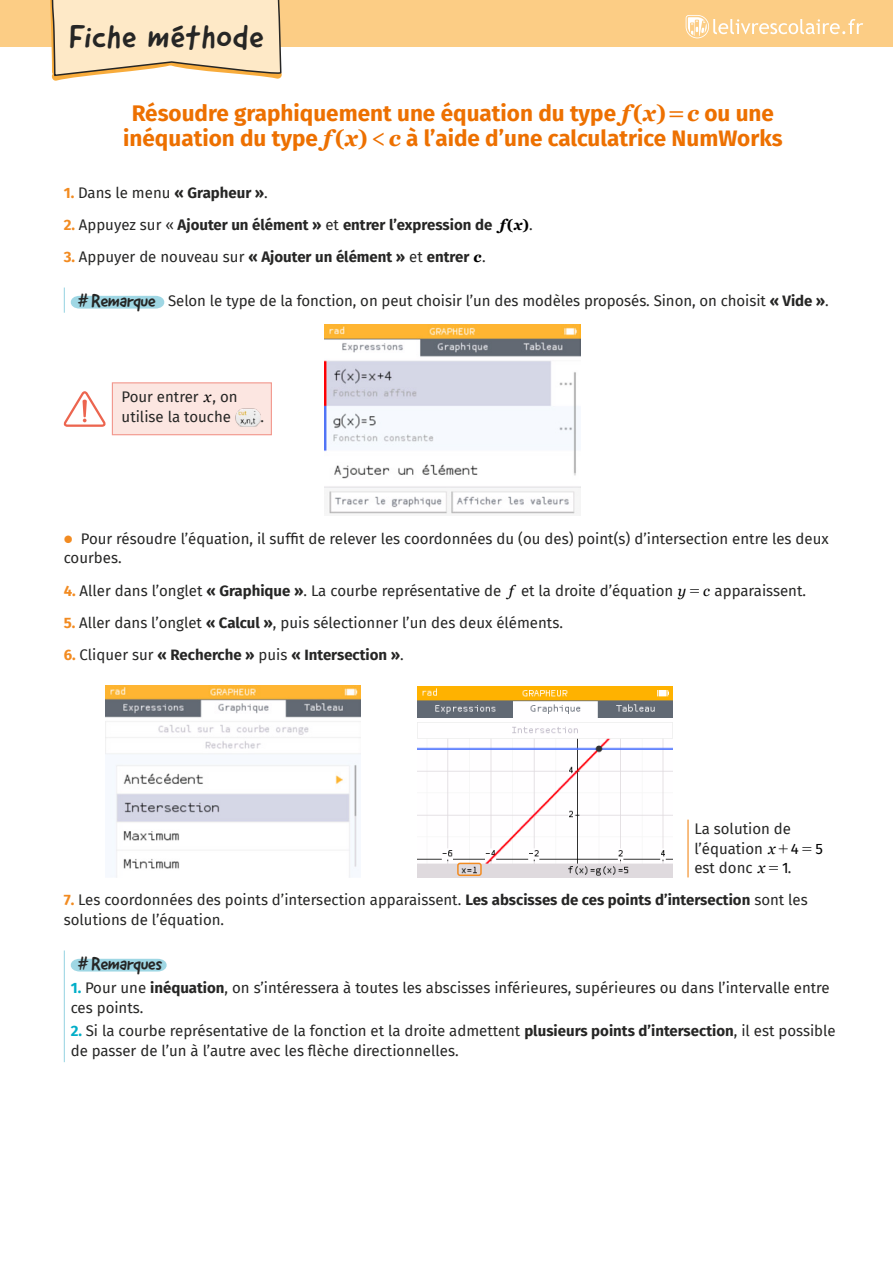
<style>
.page{position:relative;width:893px;height:1263px;background:#fff}
.page>*{position:absolute;margin:0;border:0;box-sizing:border-box;transform-origin:0 0}
.t1{font:33px "Good Dog New";letter-spacing:.025em;color:#262625}
.t2{font:700 22.5px/25.5px "Fira Sans";color:#ed7000;text-align:center}
.t3{font:18px "Good Dog New";letter-spacing:-.03em;color:#262625}
.t4{font:15px/19.5px "Fira Sans";color:#262625}
.t5{font:700 15px "Fira Sans";color:#262625}
.s1{font-family:"Georgia";font-style:italic}
.s2{font-family:"Georgia"}
.s3{font-family:"MM Century Old Greek"}
.s4{font-weight:700;color:#f28b21}
.s5{font-weight:700}
.s6{color:#f28b21}
.s7{font-weight:400}
.s8{font-family:"Georgia";color:#000}
.s9{font-family:"Georgia";font-style:italic;color:#000}
.s10{font-family:"Swing King";font-size:18px}
.s11{font-family:"Good Dog New";font-size:18px}
.s12{font-family:"Lato";font-weight:700;color:#f28b21}
.s13{font-family:"MM Century New";color:#000}
.s14{color:#000}
.s15{font-family:"Swing King"}
.s16{font-weight:700;color:#00aec8}
</style>
<div class="page">
<div style="left:0;top:0;width:893px;height:47px;background:#fccd85"></div>
<svg style="left:50px;top:0;width:232px;height:81px;background:#f6e1c0"></svg>
<svg style="left:686px;top:15px;width:177px;height:23px"></svg>
<svg style="left:64px;top:288px;width:101px;height:25px"></svg>
<img style="left:325px;top:324px;width:256px;height:190px">
<hr style="left:687px;top:820px;width:2px;height:57px;background:#f28b21">
<img style="left:105px;top:686px;width:256px;height:191px">
<img style="left:418px;top:686px;width:254px;height:191px">
<div style="left:457px;top:863px;width:25px;height:13px;border:2px solid #f28b21;border-radius:2px"></div>
<hr style="left:64px;top:950px;width:1px;height:112px;background:#9fd7e4">
<svg style="left:70px;top:959px;width:97px;height:12px"></svg>
<div style="left:112px;top:383px;width:159px;height:52px;background:#fce6e1"></div>
<img style="left:235px;top:409px;width:26px;height:17px">
<div style="left:112px;top:382px;width:160px;height:53px;border:1px solid #f2978c"></div>
<svg style="left:64px;top:391px;width:42px;height:36px"></svg>
<h1 class="t1" style="left:69px;top:17px;width:197px">Fiche méthode</h1>
<h2 class="t2" style="left:123px;top:101px;width:661px">Résoudre graphiquement une équation du type <span class="s1">f</span> <span class="s2">(</span><span class="s1">x</span><span class="s2">)</span><span class="s3">=</span> <span class="s1">c</span> ou une inéquation du type <span class="s1">f</span> <span class="s2">(</span><span class="s1">x</span><span class="s2">)</span><span class="s3">&lt;</span> <span class="s1">c</span> à l’aide d’une calculatrice NumWorks</h2>
<p class="t4" style="left:64px;top:183px;width:206px"><span class="s4">1.</span> Dans le menu <span class="s5">« Grapheur »</span>.</p>
<p class="t5" style="left:64px;top:217px;width:470px"><span class="s6">2.</span> <span class="s7">Appuyez sur «</span> Ajouter un élément » <span class="s7">et</span> entrer l’expression de <span class="s8">( )</span><span class="s7">.</span></p>
<p class="t5" style="left:64px;top:249px;width:423px"><span class="s6">3.</span> <span class="s7">Appuyer de nouveau sur</span> « Ajouter un élément » <span class="s7">et</span> entrer <span class="s9">c</span><span class="s7">.</span></p>
<p class="t4" style="left:77px;top:292px;width:753px"><span class="s10">#</span><span class="s11">Remarque</span> Selon le type de la fonction, on peut choisir l’un des modèles proposés. Sinon, on choisit <span class="s5">« Vide »</span>.</p>
<p class="t4" style="left:121px;top:388px;width:118px">Pour entrer <span class="s9">x</span>, on utilise la touche</p>
<p class="t4" style="left:261px;top:408px;width:5px">.</p>
<p class="t4" style="left:64px;top:528px;width:766px"><span class="s12">●</span> Pour résoudre l’équation, il suf昀椀t de relever les coordonnées du (ou des) point(s) d’intersection entre les deux courbes.</p>
<p class="t4" style="left:64px;top:581px;width:648px"><span class="s4">4.</span> Aller dans l’onglet <span class="s5">« Graphique »</span>. La courbe représentative de <span class="s9">f</span> et la droite d’équation <span class="s9">y c</span></p>
<p class="t4" style="left:690px;top:581px;width:118px"><span class="s13">=</span> apparaissent.</p>
<p class="t4" style="left:64px;top:614px;width:501px"><span class="s4">5.</span> Aller dans l’onglet <span class="s5">« Calcul »</span>, puis sélectionner l’un des deux éléments.</p>
<p class="t5" style="left:64px;top:648px;width:341px"><span class="s6">6.</span> <span class="s7">Cliquer sur</span> « Recherche » <span class="s7">puis</span> « Intersection »<span class="s7">.</span></p>
<p class="t4" style="left:694px;top:820px;width:119px">La solution de l’équation <span class="s9">x</span> <span class="s13">+ =</span></p>
<p class="t4" style="left:694px;top:839px;width:130px;text-indent:96px"><span class="s14">4 5 </span>est donc <span class="s9">x</span> <span class="s13">=</span> <span class="s14">1</span>.</p>
<p class="t4" style="left:64px;top:891px;width:745px"><span class="s4">7.</span> Les coordonnées des points d’intersection apparaissent. <span class="s5">Les abscisses de ces points d’intersection</span> sont les solutions de l’équation.</p>
<p class="t3" style="left:77px;top:956px;width:87px"><span class="s15">#</span>Remarques</p>
<p class="t4" style="left:71px;top:979px;width:761px"><span class="s16">1.</span> Pour une <span class="s5">inéquation</span>, on s’intéressera à toutes les abscisses inférieures, supérieures ou dans l’intervalle entre ces points.</p>
<p class="t4" style="left:71px;top:1022px;width:766px"><span class="s16">2.</span> Si la courbe représentative de la fonction et la droite admettent <span class="s5">plusieurs points d’intersection</span>, il est possible de passer de l’un à l’autre avec les 昀氀èche directionnelles.</p>
</div>
